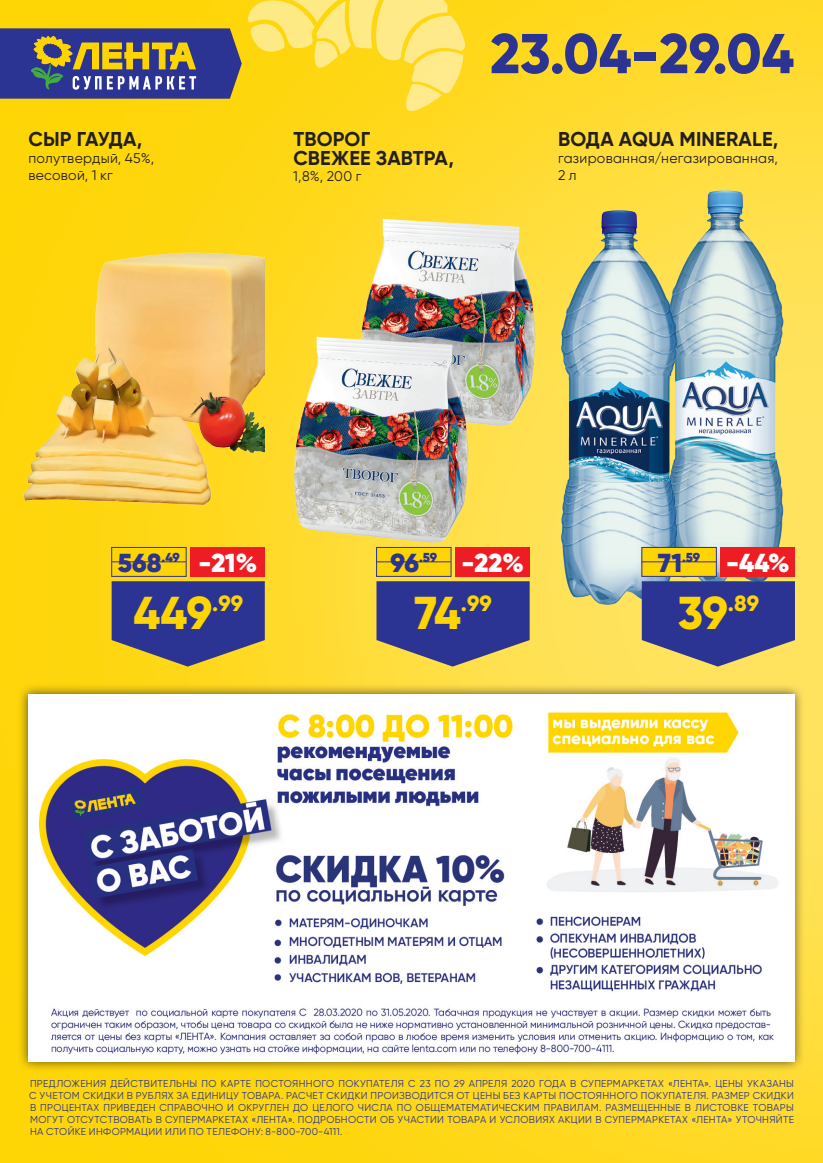
<style>
.page{position:relative;width:823px;height:1163px;background:#fff}
.page>*{position:absolute;margin:0;border:0;box-sizing:border-box;transform-origin:0 0}
.t1{font:800 56px "Gilroy";letter-spacing:-.005em;color:#2b3393}
.t2{font:800 46px "Gilroy";color:#fed503}
.t3{font:900 26px "Gilroy";color:#fff}
.t4{font:900 26px "Gilroy";color:#2b3393}
.t5{font:800 22px "Gilroy";color:#fed503}
.товарный_гилрой{font:700 20px/18px "Gilroy";letter-spacing:.01em;color:#231f20}
.товарный_гилрой-2{font:700 20px "Gilroy";letter-spacing:-.015em;color:#231f20}
.товарный_гилрой-3{font:14px/16.8px "Gilroy";letter-spacing:.02em;color:#231f20}
.t6{font:900 13px "Gilroy";color:#2b3393}
.t7{font:10px/12px "Gilroy";letter-spacing:.03em;color:#2b3393;text-align:justify}
.s1{font-size:26px}
.s2{font-size:46px}
</style>
<div class="page">
<img style="left:0;top:0;width:822px;height:1162px">
<svg style="left:247px;top:0;width:218px;height:113px;background:#fedf48"></svg>
<svg style="left:0;top:28px;width:241px;height:71px;background:#5a5a7b"></svg>
<img style="left:663px;top:187px;width:123px;height:394px">
<img style="left:557px;top:207px;width:122px;height:400px">
<img style="left:18px;top:241px;width:247px;height:272px">
<img style="left:359px;top:219px;width:176px;height:206px">
<img style="left:293px;top:336px;width:175px;height:206px">
<div style="left:17px;top:683px;width:787px;height:389px;background:#231f20;opacity:.75"></div>
<img style="left:28px;top:694px;width:765px;height:366px">
<div style="left:112px;top:547px;width:74px;height:29px;background:#fed503"></div>
<svg style="left:111px;top:581px;width:153px;height:85px;background:#4c4d7f"></svg>
<div style="left:190px;top:547px;width:75px;height:29px;background:#ee1d23"></div>
<hr style="left:112px;top:561px;width:74px;height:1px;background:#2b3393">
<div style="left:111px;top:547px;width:75px;height:29px;border:1px solid #2b3393"></div>
<div style="left:376px;top:547px;width:74px;height:29px;background:#fed503"></div>
<svg style="left:376px;top:581px;width:153px;height:85px;background:#4c4e86"></svg>
<div style="left:455px;top:547px;width:74px;height:29px;background:#ee1d23"></div>
<hr style="left:376px;top:561px;width:74px;height:1px;background:#2b3393">
<div style="left:376px;top:547px;width:75px;height:29px;border:1px solid #2b3393"></div>
<div style="left:641px;top:547px;width:74px;height:29px;background:#fed503"></div>
<svg style="left:641px;top:581px;width:153px;height:85px;background:#4c4f8a"></svg>
<div style="left:720px;top:547px;width:74px;height:29px;background:#ee1d23"></div>
<hr style="left:641px;top:561px;width:74px;height:1px;background:#2b3393">
<div style="left:641px;top:547px;width:75px;height:29px;border:1px solid #2b3393"></div>
<p class="товарный_гилрой-2" style="left:28px;top:127px;width:115px">СЫР ГАУДА,</p>
<p class="товарный_гилрой-3" style="left:28px;top:150px;width:127px">полутвердый, 45%, весовой, 1 кг</p>
<p class="товарный_гилрой" style="left:293px;top:130px;width:162px">ТВОРОГ<br>СВЕЖЕЕ ЗАВТРА,</p>
<p class="товарный_гилрой-3" style="left:293px;top:168px;width:69px">1,8%, 200 г</p>
<p class="t1" style="left:490px;top:18px;width:305px">23.04-29.04</p>
<p class="товарный_гилрой" style="left:558px;top:130px;width:221px">ВОДА AQUA MINERALE,</p>
<p class="товарный_гилрой-3" style="left:557px;top:150px;width:221px">газированная/негазированная,<br>2 л</p>
<p class="t4" style="left:118px;top:546px;width:63px">568<sup>.49</sup></p>
<p class="t3" style="left:198px;top:546px;width:60px">-21%</p>
<p class="t2" style="left:133px;top:583px;width:111px">449<sup>.99</sup></p>
<p class="t6" style="left:390px;top:549px;width:48px"><span class="s1">96</span>.59</p>
<p class="t3" style="left:461px;top:546px;width:64px">-22%</p>
<p class="t5" style="left:414px;top:589px;width:79px"><span class="s2">74</span>.99</p>
<p class="t6" style="left:657px;top:549px;width:43px"><span class="s1">71</span>.59</p>
<p class="t3" style="left:725px;top:546px;width:65px">-44%</p>
<p class="t5" style="left:677px;top:589px;width:83px"><span class="s2">39</span>.89</p>
<p class="t7" style="left:29px;top:1076px;width:765px">ПРЕДЛОЖЕНИЯ ДЕЙСТВИТЕЛЬНЫ ПО КАРТЕ ПОСТОЯННОГО ПОКУПАТЕЛЯ С 23 ПО 29 АПРЕЛЯ 2020 ГОДА В СУПЕРМАРКЕТАХ «ЛЕНТА». ЦЕНЫ УКАЗАНЫ С УЧЕТОМ СКИДКИ В РУБЛЯХ ЗА ЕДИНИЦУ ТОВАРА. РАСЧЕТ СКИДКИ ПРОИЗВОДИТСЯ ОТ ЦЕНЫ БЕЗ КАРТЫ ПОСТОЯННОГО ПОКУПАТЕЛЯ. РАЗМЕР СКИДКИ В ПРОЦЕНТАХ ПРИВЕДЕН СПРАВОЧНО И ОКРУГЛЕН ДО ЦЕЛОГО ЧИСЛА ПО ОБЩЕМАТЕМАТИЧЕСКИМ ПРАВИЛАМ. РАЗМЕЩЕННЫЕ В ЛИСТОВКЕ ТОВАРЫ МОГУТ ОТСУТСТВОВАТЬ В СУПЕРМАРКЕТАХ «ЛЕНТА». ПОДРОБНОСТИ ОБ УЧАСТИИ ТОВАРА И УСЛОВИЯХ АКЦИИ В СУПЕРМАРКЕТАХ «ЛЕНТА» УТОЧНЯЙТЕ НА СТОЙКЕ ИНФОРМАЦИИ ИЛИ ПО ТЕЛЕФОНУ: 8-800-700-4111.</p>
</div>
